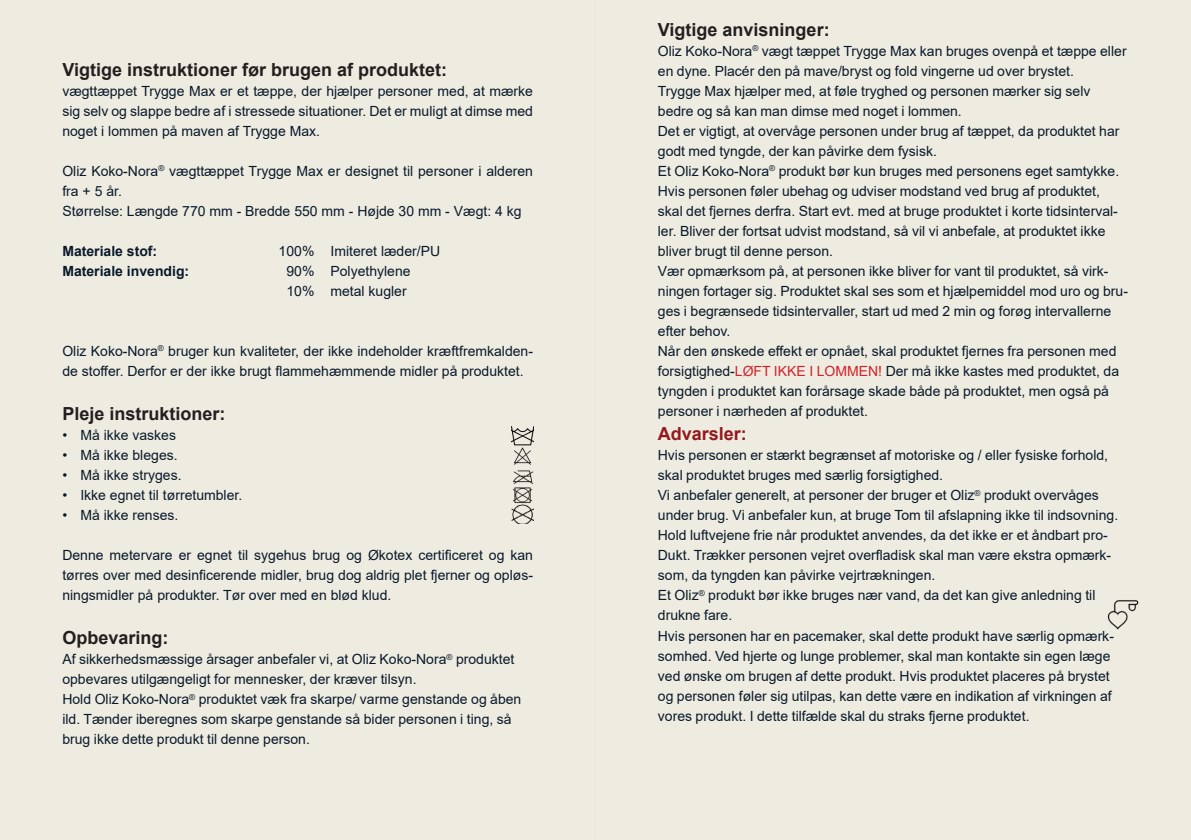
<style>
.page{position:relative;width:1191px;height:840px;background:#fff}
.page>*{position:absolute;margin:0;border:0;box-sizing:border-box;transform-origin:0 0}
.Rubrik{font:700 18px "Arial";color:#231f20}
.Rubrik-2{font:700 18px "Arial";color:#94191c}
.taps{font:14px/20px "Arial";color:#09192a}
.brød{font:14px/20px "Arial";color:#09192a;text-align:justify}
.brød-2{font:700 14px "Arial";color:#09192a}
.s1{color:#d1232a}
</style>
<div class="page">
<div style="left:0;top:0;width:595px;height:839px;background:#eeece1"></div>
<img style="left:511px;top:426px;width:22px;height:97px">
<div style="left:595px;top:0;width:596px;height:839px;background:#eeece1"></div>
<img style="left:1107px;top:600px;width:32px;height:30px">
<p class="Rubrik" style="left:62px;top:56px;width:386px">Vigtige instruktioner før brugen af produktet:</p>
<p class="brød" style="left:62px;top:80px;width:472px">vægttæppet Trygge Max er et tæppe, der hjælper personer med, at mærke sig selv og slappe bedre af i stressede situationer. Det er muligt at dimse med noget i lommen på maven af Trygge Max.</p>
<p class="brød" style="left:62px;top:160px;width:472px">Oliz Koko-Nora<sup>®</sup> vægttæppet Trygge Max er designet til personer i alderen fra + 5 år.</p>
<p class="brød" style="left:62px;top:200px;width:461px">Størrelse: Længde 770 mm - Bredde 550 mm - Højde 30 mm - Vægt: 4 kg</p>
<p class="brød-2" style="left:62px;top:241px;width:96px">Materiale stof:</p>
<p class="brød" style="left:279px;top:240px;width:163px">100% Imiteret læder/PU</p>
<p class="brød-2" style="left:62px;top:261px;width:128px">Materiale invendig:</p>
<p class="brød" style="left:286px;top:260px;width:126px">90% Polyethylene</p>
<p class="brød" style="left:286px;top:280px;width:122px">10% metal kugler</p>
<p class="brød" style="left:62px;top:340px;width:472px">Oliz Koko-Nora<sup>®</sup> bruger kun kvaliteter, der ikke indeholder kræftfremkalden&shy;de stoffer. Derfor er der ikke brugt flammehæmmende midler på produktet.</p>
<p class="Rubrik" style="left:62px;top:400px;width:165px">Pleje instruktioner:</p>
<p class="brød" style="left:62px;top:424px;width:115px">• Må ikke vaskes</p>
<p class="brød" style="left:62px;top:444px;width:117px">• Må ikke bleges.</p>
<p class="brød" style="left:62px;top:464px;width:121px">• Må ikke stryges.</p>
<p class="brød" style="left:62px;top:484px;width:181px">• Ikke egnet til tørretumbler.</p>
<p class="brød" style="left:62px;top:504px;width:118px">• Må ikke renses.</p>
<p class="brød" style="left:62px;top:544px;width:472px">Denne metervare er egnet til sygehus brug og Økotex certificeret og kan tørres over med desinficerende midler, brug dog aldrig plet fjerner og opløs&shy;ningsmidler på produkter. Tør over med en blød klud.</p>
<p class="Rubrik" style="left:62px;top:624px;width:108px">Opbevaring:</p>
<p class="taps" style="left:62px;top:648px;width:453px">Af sikkerhedsmæssige årsager anbefaler vi, at Oliz Koko-Nora<sup>®</sup> produktet opbevares utilgængeligt for mennesker, der kræver tilsyn.</p>
<p class="taps" style="left:62px;top:688px;width:460px">Hold Oliz Koko-Nora<sup>®</sup> produktet væk fra skarpe/ varme genstande og åben ild. Tænder iberegnes som skarpe genstande så bider personen i ting, så brug ikke dette produkt til denne person.</p>
<p class="Rubrik" style="left:658px;top:17px;width:173px">Vigtige anvisninger:</p>
<p class="taps" style="left:658px;top:41px;width:470px">Oliz Koko-Nora<sup>®</sup> vægt tæppet Trygge Max kan bruges ovenpå et tæppe eller en dyne. Placér den på mave/bryst og fold vingerne ud over brystet.</p>
<p class="taps" style="left:658px;top:81px;width:434px">Trygge Max hjælper med, at føle tryghed og personen mærker sig selv bedre og så kan man dimse med noget i lommen.</p>
<p class="taps" style="left:658px;top:121px;width:463px">Det er vigtigt, at overvåge personen under brug af tæppet, da produktet har godt med tyngde, der kan påvirke dem fysisk.</p>
<p class="taps" style="left:658px;top:161px;width:463px">Et Oliz Koko-Nora<sup>®</sup> produkt bør kun bruges med personens eget samtykke.</p>
<p class="taps" style="left:658px;top:181px;width:461px">Hvis personen føler ubehag og udviser modstand ved brug af produktet, skal det fjernes derfra. Start evt. med at bruge produktet i korte tidsinterval&shy;ler. Bliver der fortsat udvist modstand, så vil vi anbefale, at produktet ikke bliver brugt til denne person.</p>
<p class="taps" style="left:658px;top:261px;width:471px">Vær opmærksom på, at personen ikke bliver for vant til produktet, så virk&shy;ningen fortager sig. Produktet skal ses som et hjælpemiddel mod uro og bru&shy;ges i begrænsede tidsintervaller, start ud med 2 min og forøg intervallerne efter behov.</p>
<p class="taps" style="left:658px;top:341px;width:463px">Når den ønskede effekt er opnået, skal produktet fjernes fra personen med forsigtighed-<span class="s1">LØFT IKKE I LOMMEN!</span> Der må ikke kastes med produktet, da tyngden i produktet kan forårsage skade både på produktet, men også på personer i nærheden af produktet.</p>
<p class="Rubrik-2" style="left:658px;top:421px;width:91px">Advarsler:</p>
<p class="taps" style="left:658px;top:445px;width:452px">Hvis personen er stærkt begrænset af motoriske og / eller fysiske forhold, skal produktet bruges med særlig forsigtighed.</p>
<p class="taps" style="left:658px;top:485px;width:462px">Vi anbefaler generelt, at personer der bruger et Oliz<sup>®</sup> produkt overvåges under brug. Vi anbefaler kun, at bruge Tom til afslapning ikke til indsovning.</p>
<p class="taps" style="left:658px;top:525px;width:455px">Hold luftvejene frie når produktet anvendes, da det ikke er et åndbart pro-<br>Dukt. Trækker personen vejret overfladisk skal man være ekstra opmærk&shy;som, da tyngden kan påvirke vejrtrækningen.</p>
<p class="taps" style="left:658px;top:585px;width:439px">Et Oliz<sup>®</sup> produkt bør ikke bruges nær vand, da det kan give anledning til drukne fare.</p>
<p class="taps" style="left:658px;top:625px;width:457px">Hvis personen har en pacemaker, skal dette produkt have særlig opmærk&shy;somhed. Ved hjerte og lunge problemer, skal man kontakte sin egen læge ved ønske om brugen af dette produkt. Hvis produktet placeres på brystet og personen føler sig utilpas, kan dette være en indikation af virkningen af vores produkt. I dette tilfælde skal du straks fjerne produktet.</p>
</div>
